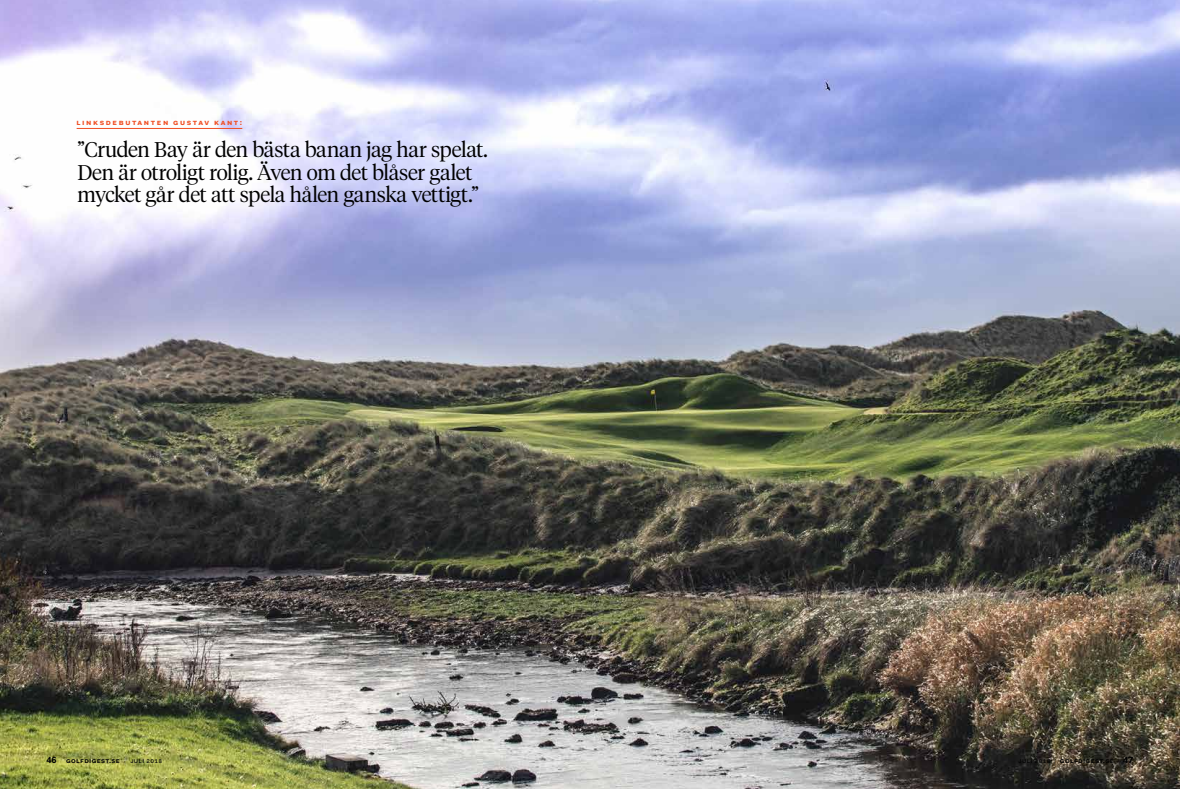
<style>
.page{position:relative;width:1180px;height:789px;background:#fff}
.page>*{position:absolute;margin:0;border:0;box-sizing:border-box;transform-origin:0 0}
.t1{font:300 21.2px/22.5px "Tiempos Headline";letter-spacing:-.015em;color:#000}
.t2{font:700 8px "Fakt Pro";letter-spacing:.2em;color:#f04e23}
.t3{font:600 7.2px "Fakt Pro";letter-spacing:.05em;color:#000}
.s1{font-weight:700;font-size:9px}
.s2{font-weight:300;color:#8a8b82}
.s3{font-weight:400}
</style>
<div class="page">
<img style="left:0;top:0;width:1179px;height:788px">
<hr style="left:77px;top:128px;width:165px;height:1px;background:#f04e23">
<p class="t2" style="left:77px;top:117px;width:167px">linksdebutanten gustav kant:</p>
<p class="t1" style="left:77px;top:137px;width:412px">”Cruden Bay är den bästa banan jag har spelat.<br>Den är otroligt rolig. Även om det blåser galet mycket går det att spela hålen ganska vettigt.”</p>
<p class="t3" style="left:47px;top:755px;width:117px"><span class="s1">46</span> golfdigest.se <span class="s2">|</span> <span class="s3">juli 2018</span></p>
<p class="t3" style="left:1018px;top:755px;width:116px"><span class="s3">juli 2018</span> <span class="s2">|</span> golfdigest.se <span class="s1">47</span></p>
</div>
